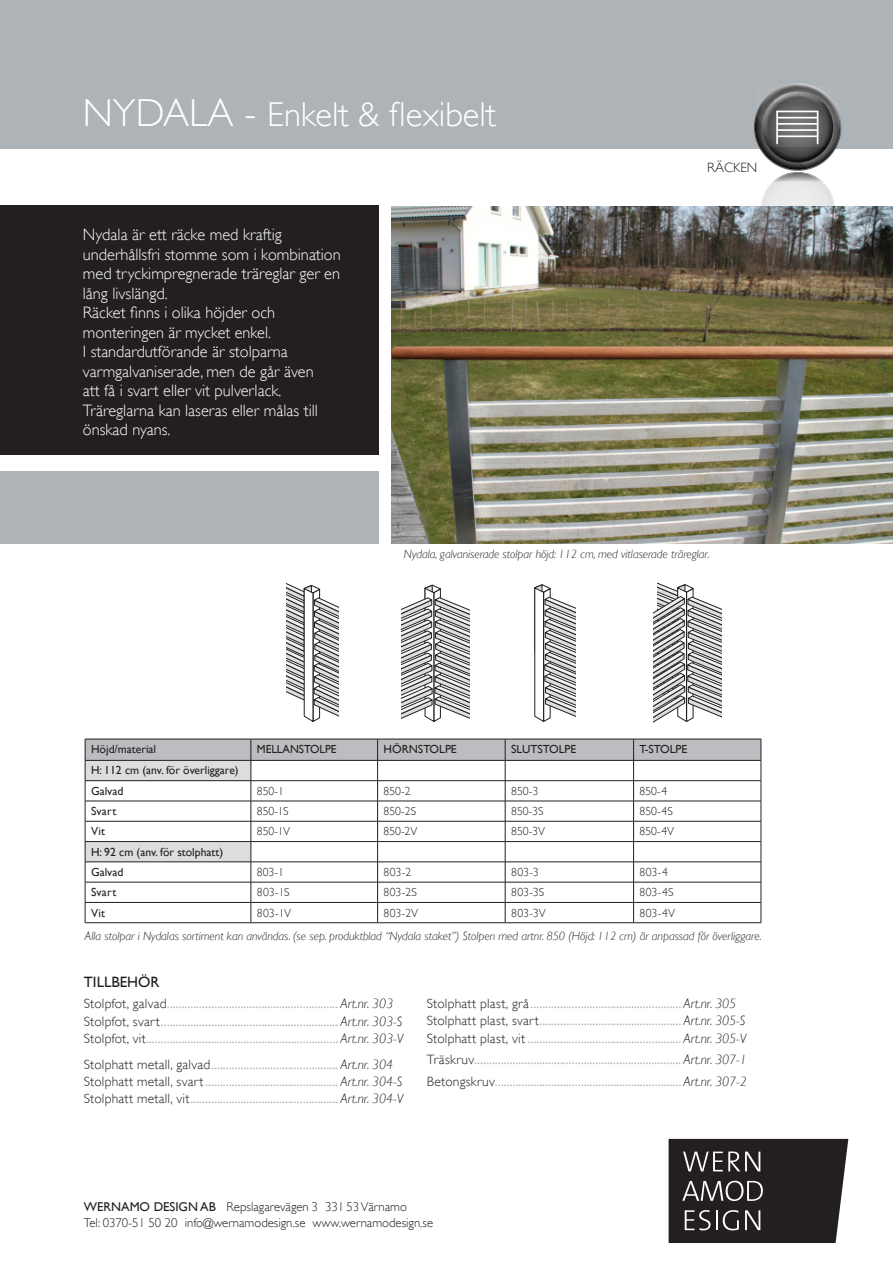
<style>
.page{position:relative;width:893px;height:1263px;background:#fff}
.page>*{position:absolute;margin:0;border:0;box-sizing:border-box;transform-origin:0 0}
.t1{font:34.5px "Gill Sans Alt One WGL Light";color:#fff}
.t2{font:300 16.5px/19.5px "Gill Sans";color:#fff}
.t3{font:15px "Gill Sans";color:#231f20}
.t4{font:13.5px "Gill Sans";color:#adb3b7}
.t5{font:300 13.5px "Gill Sans";color:#231f20}
.t6{font:300 12.75px/16.2px "Gill Sans";color:#231f20}
.t7{font:italic 300 12px "Gill Sans";color:#231f20}
.t8{font:300 11.7px "Gill Sans";color:#231f20}
.t9{font:11.7px "Gill Sans";color:#231f20}
.s1{font-size:39px}
.s2{font-weight:300;color:#231f20}
.s3{font-weight:300;font-style:italic;color:#231f20}
.s4{font-weight:400}
</style>
<div class="page">
<div style="left:0;top:0;width:893px;height:148px;background:#adb3b7"></div>
<div style="left:0;top:205px;width:378px;height:250px;background:#231f20"></div>
<div style="left:0;top:471px;width:378px;height:72px;background:#adb3b7"></div>
<svg style="left:669px;top:1139px;width:179px;height:104px;background:#383536"></svg>
<svg style="left:735px;top:83px;width:126px;height:123px"></svg>
<svg style="left:757px;top:86px;width:82px;height:82px"></svg>
<svg style="left:756px;top:86px;width:77px;height:61px"></svg>
<svg style="left:762px;top:103px;width:77px;height:61px;background:#616162"></svg>
<hr style="left:777px;top:111px;width:40px;height:1px;background:#fff">
<hr style="left:777px;top:117px;width:40px;height:1px;background:#fff">
<hr style="left:777px;top:123px;width:40px;height:2px;background:#fff">
<hr style="left:777px;top:129px;width:40px;height:2px;background:#fff">
<hr style="left:777px;top:135px;width:40px;height:2px;background:#fff">
<hr style="left:817px;top:111px;width:1px;height:33px;background:#fff">
<hr style="left:776px;top:111px;width:2px;height:33px;background:#fff">
<img style="left:392px;top:206px;width:501px;height:338px">
<svg style="left:85px;top:739px;width:677px;height:183px"></svg>
<hr style="left:85px;top:922px;width:166px;height:1px;background:#231f20">
<hr style="left:251px;top:922px;width:127px;height:1px;background:#231f20">
<hr style="left:378px;top:922px;width:127px;height:1px;background:#231f20">
<hr style="left:505px;top:922px;width:129px;height:1px;background:#231f20">
<hr style="left:634px;top:922px;width:127px;height:1px;background:#231f20">
<svg style="left:286px;top:583px;width:53px;height:139px"></svg>
<svg style="left:401px;top:585px;width:69px;height:137px"></svg>
<svg style="left:534px;top:584px;width:42px;height:138px"></svg>
<svg style="left:653px;top:582px;width:69px;height:141px"></svg>
<p class="t1" style="left:83px;top:92px;width:415px"><span class="s1">NYDALA -</span> Enkelt &amp; flexibelt</p>
<p class="t2" style="left:83px;top:225px;width:259px">Nydala är ett räcke med kraftig underhållsfri stomme som i kombination med tryckimpregnerade träreglar ger en lång livslängd.</p>
<p class="t2" style="left:83px;top:303px;width:236px">Räcket finns i olika höjder och monteringen är mycket enkel.<br>I standardutförande är stolparna varmgalvaniserade, men de går även att få i svart eller vit pulverlack.<br>Träreglarna kan laseras eller målas till önskad nyans.</p>
<p class="t5" style="left:707px;top:160px;width:52px">RÄCKEN</p>
<p class="t7" style="left:404px;top:548px;width:307px">Nydala, galvaniserade stolpar höjd: 112 cm, med vitlaserade träreglar.</p>
<p class="t9" style="left:91px;top:742px;width:67px">Höjd/material</p>
<p class="t9" style="left:257px;top:742px;width:81px">MELLANSTOLPE</p>
<p class="t9" style="left:384px;top:742px;width:75px">HÖRNSTOLPE</p>
<p class="t9" style="left:511px;top:742px;width:67px">SLUTSTOLPE</p>
<p class="t9" style="left:640px;top:742px;width:49px">T-STOLPE</p>
<p class="t9" style="left:91px;top:764px;width:149px">H: 112 cm (anv. för överliggare)</p>
<p class="t9" style="left:91px;top:784px;width:34px">Galvad</p>
<p class="t8" style="left:257px;top:784px;width:29px">850-1</p>
<p class="t8" style="left:384px;top:784px;width:29px">850-2</p>
<p class="t8" style="left:511px;top:784px;width:29px">850-3</p>
<p class="t8" style="left:640px;top:784px;width:29px">850-4</p>
<p class="t9" style="left:91px;top:804px;width:27px">Svart</p>
<p class="t8" style="left:257px;top:804px;width:33px">850-1S</p>
<p class="t8" style="left:384px;top:804px;width:34px">850-2S</p>
<p class="t8" style="left:511px;top:804px;width:34px">850-3S</p>
<p class="t8" style="left:640px;top:804px;width:35px">850-4S</p>
<p class="t9" style="left:91px;top:824px;width:15px">Vit</p>
<p class="t8" style="left:257px;top:825px;width:35px">850-1V</p>
<p class="t8" style="left:384px;top:825px;width:35px">850-2V</p>
<p class="t8" style="left:511px;top:825px;width:35px">850-3V</p>
<p class="t8" style="left:640px;top:825px;width:36px">850-4V</p>
<p class="t9" style="left:91px;top:845px;width:133px">H: 92 cm (anv. för stolphatt)</p>
<p class="t9" style="left:91px;top:865px;width:34px">Galvad</p>
<p class="t8" style="left:257px;top:865px;width:29px">803-1</p>
<p class="t8" style="left:384px;top:865px;width:29px">803-2</p>
<p class="t8" style="left:511px;top:865px;width:29px">803-3</p>
<p class="t8" style="left:640px;top:865px;width:30px">803-4</p>
<p class="t9" style="left:91px;top:885px;width:27px">Svart</p>
<p class="t8" style="left:257px;top:886px;width:34px">803-1S</p>
<p class="t8" style="left:384px;top:886px;width:35px">803-2S</p>
<p class="t8" style="left:511px;top:886px;width:35px">803-3S</p>
<p class="t8" style="left:640px;top:886px;width:36px">803-4S</p>
<p class="t9" style="left:91px;top:906px;width:15px">Vit</p>
<p class="t8" style="left:257px;top:906px;width:36px">803-1V</p>
<p class="t8" style="left:384px;top:906px;width:36px">803-2V</p>
<p class="t8" style="left:511px;top:906px;width:36px">803-3V</p>
<p class="t8" style="left:640px;top:906px;width:37px">803-4V</p>
<p class="t7" style="left:85px;top:929px;width:678px">Alla stolpar i Nydalas sortiment kan användas. (se sep. produktblad “Nydala staket”) Stolpen med artnr. 850 (Höjd: 112 cm) är anpassad för överliggare.</p>
<p class="t3" style="left:84px;top:973px;width:77px">TILLBEHÖR</p>
<p class="t4" style="left:84px;top:996px;width:311px"><span class="s2">Stolpfot, galvad</span>.......................................................... <span class="s3">Art.nr. 303</span></p>
<p class="t4" style="left:84px;top:1013px;width:320px"><span class="s2">Stolpfot, svart</span>............................................................ <span class="s3">Art.nr. 303-S</span></p>
<p class="t4" style="left:84px;top:1030px;width:321px"><span class="s2">Stolpfot, vit</span>................................................................. <span class="s3">Art.nr. 303-V</span></p>
<p class="t4" style="left:84px;top:1056px;width:311px"><span class="s2">Stolphatt metall, galvad</span>........................................... <span class="s3">Art.nr. 304</span></p>
<p class="t4" style="left:84px;top:1073px;width:320px"><span class="s2">Stolphatt metall, svart</span>............................................. <span class="s3">Art.nr. 304-S</span></p>
<p class="t4" style="left:84px;top:1090px;width:321px"><span class="s2">Stolphatt metall, vit</span>.................................................. <span class="s3">Art.nr. 304-V</span></p>
<p class="t4" style="left:427px;top:996px;width:311px"><span class="s2">Stolphatt plast, grå</span> ................................................... <span class="s3">Art.nr. 305</span></p>
<p class="t4" style="left:427px;top:1013px;width:320px"><span class="s2">Stolphatt plast, svart</span>................................................ <span class="s3">Art.nr. 305-S</span></p>
<p class="t4" style="left:427px;top:1030px;width:321px"><span class="s2">Stolphatt plast, vit</span> .................................................... <span class="s3">Art.nr. 305-V</span></p>
<p class="t4" style="left:427px;top:1052px;width:321px"><span class="s2">Träskruv</span>...................................................................... <span class="s3">Art.nr. 307-1</span></p>
<p class="t4" style="left:427px;top:1073px;width:321px"><span class="s2">Betongskruv</span>............................................................... <span class="s3">Art.nr. 307-2</span></p>
<p class="t6" style="left:84px;top:1199px;width:351px"><span class="s4">WERNAMO DESIGN AB</span> Repslagarevägen 3 331 53 Värnamo<br>Tel: 0370-51 50 20 info@wernamodesign.se www.wernamodesign.se</p>
</div>
